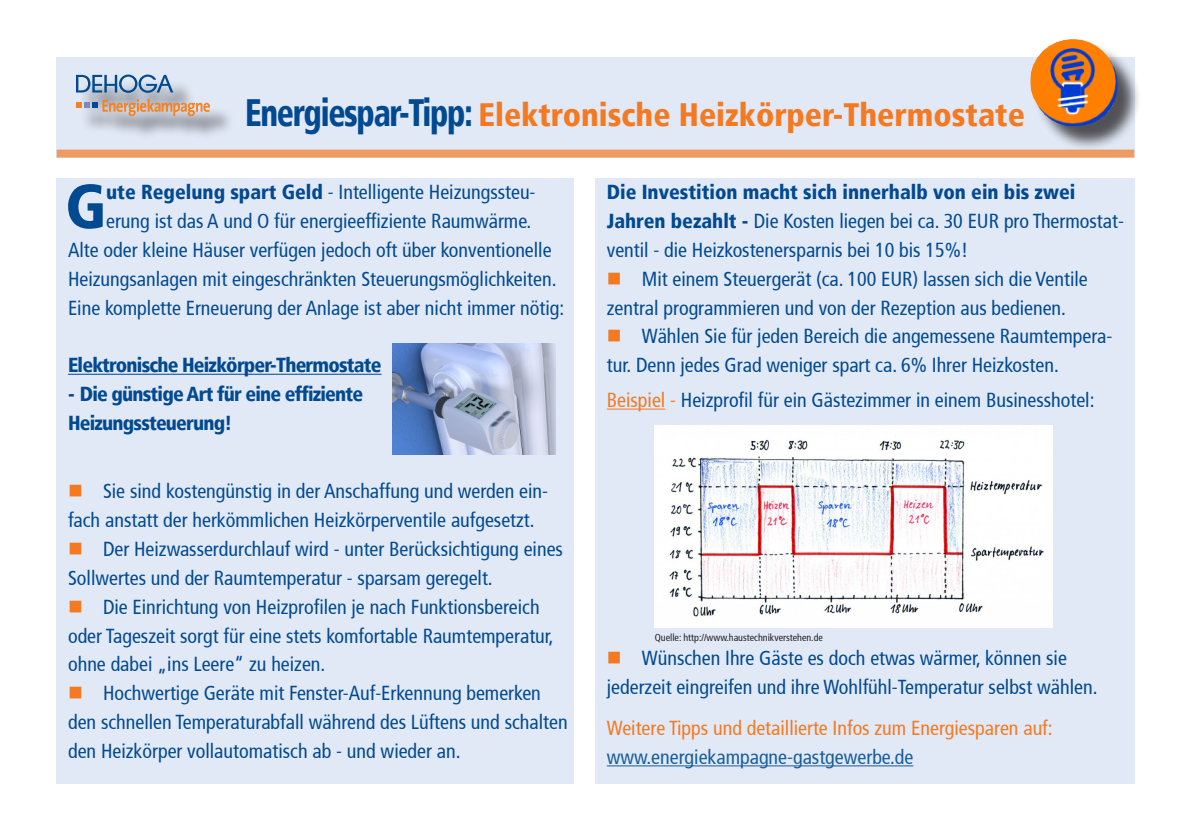
<style>
.page{position:relative;width:1191px;height:840px;background:#fff}
.page>*{position:absolute;margin:0;border:0;box-sizing:border-box;transform-origin:0 0}
.t1{font:900 condensed 61.8px "Frutiger";color:#014990}
.t2{font:900 condensed 32.4px "Frutiger";color:#f47921}
.t3{font:condensed 20.2px/28.8px "Frutiger";color:#014990}
.t4{font:900 condensed 20.2px/28.8px "Frutiger";letter-spacing:-.04em;color:#014990}
.t5{font:condensed 20.2px "Frutiger";color:#f47921}
.t6{font:condensed 20.2px "Frutiger";color:#175d9e}
.t7{font:condensed 10.2px "Frutiger";color:#231f20}
.s1{font-size:38px;color:#014990}
.s2{font-weight:900}
.s3{color:#f47921}
</style>
<div class="page">
<div style="left:57px;top:57px;width:1078px;height:100px;background:#e1e9f6"></div>
<div style="left:79px;top:78px;width:155px;height:62px;background:#231f20;opacity:.75"></div>
<svg style="left:76px;top:74px;width:97px;height:19px"></svg>
<svg style="left:76px;top:99px;width:134px;height:17px;background:#cdb2a0"></svg>
<div style="left:57px;top:149px;width:1077px;height:8px;background:#ee9a61"></div>
<div style="left:595px;top:178px;width:540px;height:604px;background:#e1e9f6"></div>
<hr style="left:607px;top:408px;width:58px;height:1px;background:#f47921">
<hr style="left:607px;top:765px;width:306px;height:1px;background:#175d9e">
<div style="left:57px;top:178px;width:517px;height:604px;background:#e1e9f6"></div>
<hr style="left:68px;top:373px;width:313px;height:1px;background:#014990">
<img style="left:654px;top:425px;width:398px;height:202px">
<img style="left:392px;top:344px;width:163px;height:110px">
<div style="left:1034px;top:43px;width:107px;height:108px;background:#231f20;opacity:.75"></div>
<img style="left:1030px;top:39px;width:87px;height:87px">
<p class="t2" style="left:245px;top:95px;width:781px"><span class="s1">Energiespar-Tipp:</span> Elektronische Heizkörper-Thermostate</p>
<p class="t1" style="left:65px;top:169px;width:42px">G</p>
<p class="t3" style="left:106px;top:178px;width:431px"><span class="s2">ute Regelung spart Geld</span> - Intelligente Heizungssteu-</p>
<p class="t3" style="left:106px;top:207px;width:426px">erung ist das A und O für energieeffiziente Raumwärme.</p>
<p class="t3" style="left:68px;top:235px;width:485px">Alte oder kleine Häuser verfügen jedoch oft über konventionelle</p>
<p class="t3" style="left:68px;top:264px;width:490px">Heizungsanlagen mit eingeschränkten Steuerungsmöglichkeiten.</p>
<p class="t3" style="left:68px;top:293px;width:497px">Eine komplette Erneuerung der Anlage ist aber nicht immer nötig:</p>
<p class="t4" style="left:68px;top:350px;width:315px">Elektronische Heizkörper-Thermostate</p>
<p class="t4" style="left:68px;top:379px;width:297px">- Die günstige Art für eine effiziente<br>Heizungssteuerung!</p>
<p class="t3" style="left:68px;top:477px;width:481px"><span class="s3">■</span> Sie sind kostengünstig in der Anschaffung und werden ein&shy;fach anstatt der herkömmlichen Heizkörperventile aufgesetzt.</p>
<p class="t3" style="left:68px;top:534px;width:496px"><span class="s3">■</span> Der Heizwasserdurchlauf wird - unter Berücksichtigung eines<br>Sollwertes und der Raumtemperatur - sparsam geregelt.</p>
<p class="t3" style="left:68px;top:592px;width:487px"><span class="s3">■</span> Die Einrichtung von Heizprofilen je nach Funktionsbereich oder Tageszeit sorgt für eine stets komfortable Raumtemperatur, ohne dabei „ins Leere“ zu heizen.</p>
<p class="t3" style="left:68px;top:678px;width:501px"><span class="s3">■</span> Hochwertige Geräte mit Fenster-Auf-Erkennung bemerken den schnellen Temperaturabfall während des Lüftens und schalten den Heizkörper vollautomatisch ab - und wieder an.</p>
<p class="t3" style="left:607px;top:178px;width:518px"><span class="s2">Die Investition macht sich innerhalb von ein bis zwei<br>Jahren bezahlt -</span> Die Kosten liegen bei ca. 30 EUR pro Thermostat&shy;ventil - die Heizkostenersparnis bei 10 bis 15%!</p>
<p class="t3" style="left:607px;top:264px;width:482px"><span class="s3">■</span> Mit einem Steuergerät (ca. 100 EUR) lassen sich die Ventile zentral programmieren und von der Rezeption aus bedienen.</p>
<p class="t3" style="left:607px;top:322px;width:507px"><span class="s3">■</span> Wählen Sie für jeden Bereich die angemessene Raumtempera&shy;tur. Denn jedes Grad weniger spart ca. 6% Ihrer Heizkosten.</p>
<p class="t3" style="left:607px;top:385px;width:489px"><span class="s3">Beispiel -</span> Heizprofil für ein Gästezimmer in einem Businesshotel:</p>
<p class="t7" style="left:655px;top:630px;width:170px">Quelle: http://www.haustechnikverstehen.de</p>
<p class="t3" style="left:607px;top:643px;width:461px"><span class="s3">■</span> Wünschen Ihre Gäste es doch etwas wärmer, können sie</p>
<p class="t3" style="left:607px;top:672px;width:492px">jederzeit eingreifen und ihre Wohlfühl-Temperatur selbst wählen.</p>
<p class="t5" style="left:607px;top:715px;width:447px">Weitere Tipps und detaillierte Infos zum Energiesparen auf:</p>
<p class="t6" style="left:607px;top:744px;width:308px">www.energiekampagne-gastgewerbe.de</p>
</div>
